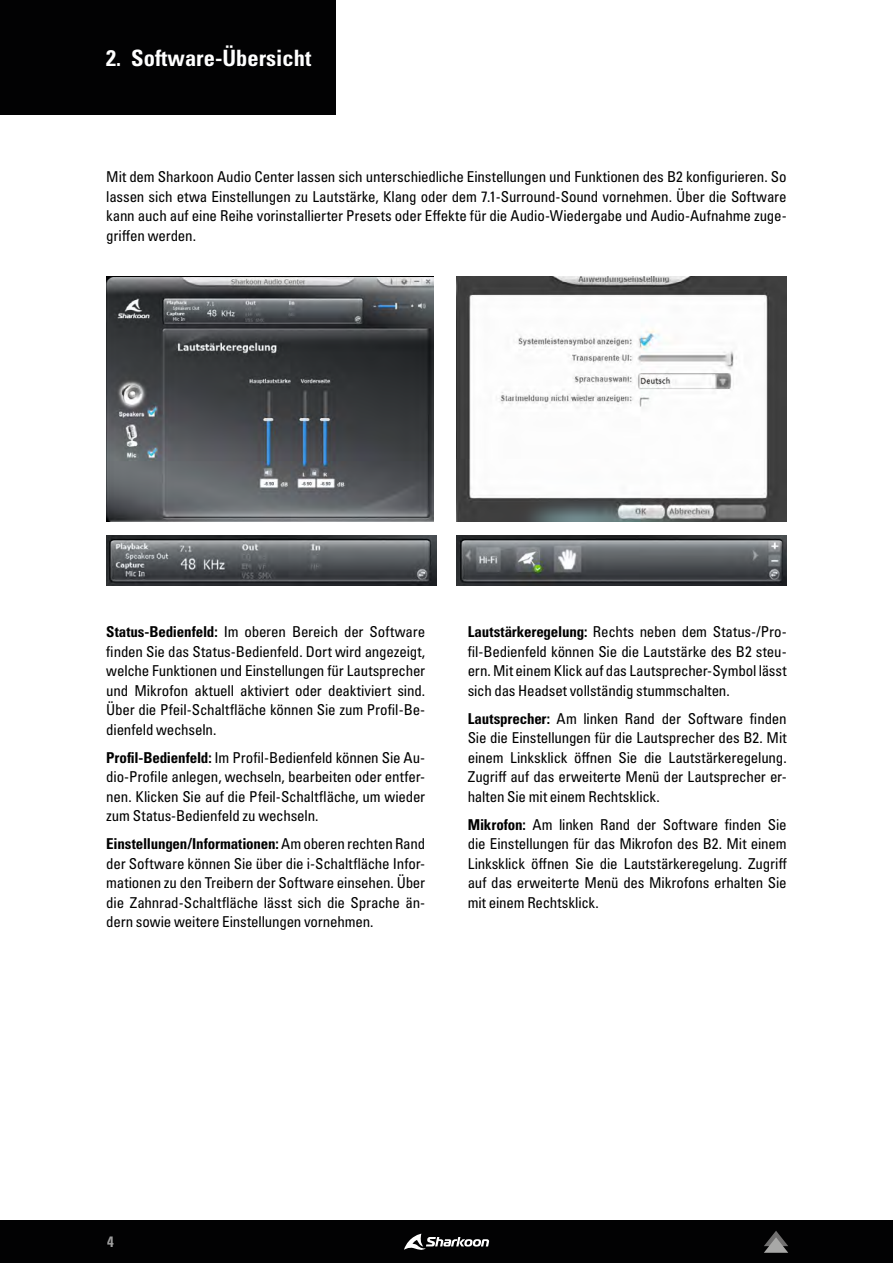
<style>
.page{position:relative;width:893px;height:1263px;background:#fff}
.page>*{position:absolute;margin:0;border:0;box-sizing:border-box;transform-origin:0 0}
.t1{font:22.5px "Univers LTCYR 67 Bold Cond";color:#fff}
.t2{font:condensed 15px/19.5px "Univers LTCYR 57";letter-spacing:-.015em;color:#000;text-align:justify}
.t3{font:15px "Univers LTCYR 67 Bold Cond";letter-spacing:-.01em;color:#000}
.t4{font:15px "Univers LTCYR 67 Bold Cond";color:#e3e3e3}
.s1{font-family:"Univers LTCYR 67 Bold Cond";font-stretch:normal}
.s2{font-family:"Univers LTCYR 57";font-stretch:condensed}
</style>
<div class="page">
<div style="left:0;top:1220px;width:893px;height:43px;background:#020203"></div>
<svg style="left:764px;top:1231px;width:24px;height:22px"></svg>
<svg style="left:404px;top:1233px;width:85px;height:17px"></svg>
<div style="left:0;top:0;width:336px;height:115px;background:#020203"></div>
<img style="left:106px;top:277px;width:328px;height:245px">
<img style="left:457px;top:276px;width:330px;height:246px">
<img style="left:457px;top:536px;width:330px;height:50px">
<img style="left:106px;top:536px;width:330px;height:50px">
<h1 class="t1" style="left:106px;top:44px;width:206px">2. Software-Übersicht</h1>
<p class="t2" style="left:106px;top:167px;width:682px">Mit dem Sharkoon Audio Center lassen sich unterschiedliche Einstellungen und Funktionen des B2 konfigurieren. So lassen sich etwa Einstellungen zu Lautstärke, Klang oder dem 7.1-Surround-Sound vornehmen. Über die Software kann auch auf eine Reihe vorinstallierter Presets oder Effekte für die Audio-Wiedergabe und Audio-Aufnahme zuge&shy;griffen werden.</p>
<p class="t2" style="left:106px;top:622px;width:320px"><span class="s1">Status-Bedienfeld:</span> Im oberen Bereich der Software finden Sie das Status-Bedienfeld. Dort wird angezeigt, welche Funktionen und Einstellungen für Lautsprecher und Mikrofon aktuell aktiviert oder deaktiviert sind.<br>Über die Pfeil-Schaltfläche können Sie zum Profil-Be&shy;dienfeld wechseln.</p>
<p class="t2" style="left:106px;top:747px;width:320px"><span class="s1">Profil-Bedienfeld:</span> Im Profil-Bedienfeld können Sie Au&shy;dio-Profile anlegen, wechseln, bearbeiten oder entfer&shy;nen. Klicken Sie auf die Pfeil-Schaltfläche, um wieder zum Status-Bedienfeld zu wechseln.</p>
<p class="t3" style="left:106px;top:835px;width:320px">Einstellungen/Informationen: <span class="s2">Am oberen rechten Rand</span></p>
<p class="t2" style="left:106px;top:853px;width:320px">der Software können Sie über die i-Schaltfläche Infor&shy;mationen zu den Treibern der Software einsehen. Über die Zahnrad-Schaltfläche lässt sich die Sprache än&shy;dern sowie weitere Einstellungen vornehmen.</p>
<p class="t2" style="left:468px;top:622px;width:320px"><span class="s1">Lautstärkeregelung:</span> Rechts neben dem Status-/Pro&shy;fil-Bedienfeld können Sie die Lautstärke des B2 steu&shy;ern. Mit einem Klick auf das Lautsprecher-Symbol lässt sich das Headset vollständig stummschalten.</p>
<p class="t2" style="left:468px;top:708px;width:320px"><span class="s1">Lautsprecher:</span> Am linken Rand der Software finden Sie die Einstellungen für die Lautsprecher des B2. Mit einem Linksklick öffnen Sie die Lautstärkeregelung.<br>Zugriff auf das erweiterte Menü der Lautsprecher er&shy;halten Sie mit einem Rechtsklick.</p>
<p class="t2" style="left:468px;top:814px;width:320px"><span class="s1">Mikrofon:</span> Am linken Rand der Software finden Sie die Einstellungen für das Mikrofon des B2. Mit einem Linksklick öffnen Sie die Lautstärkeregelung. Zugriff auf das erweiterte Menü des Mikrofons erhalten Sie mit einem Rechtsklick.</p>
<p class="t4" style="left:107px;top:1232px;width:8px">4</p>
</div>
